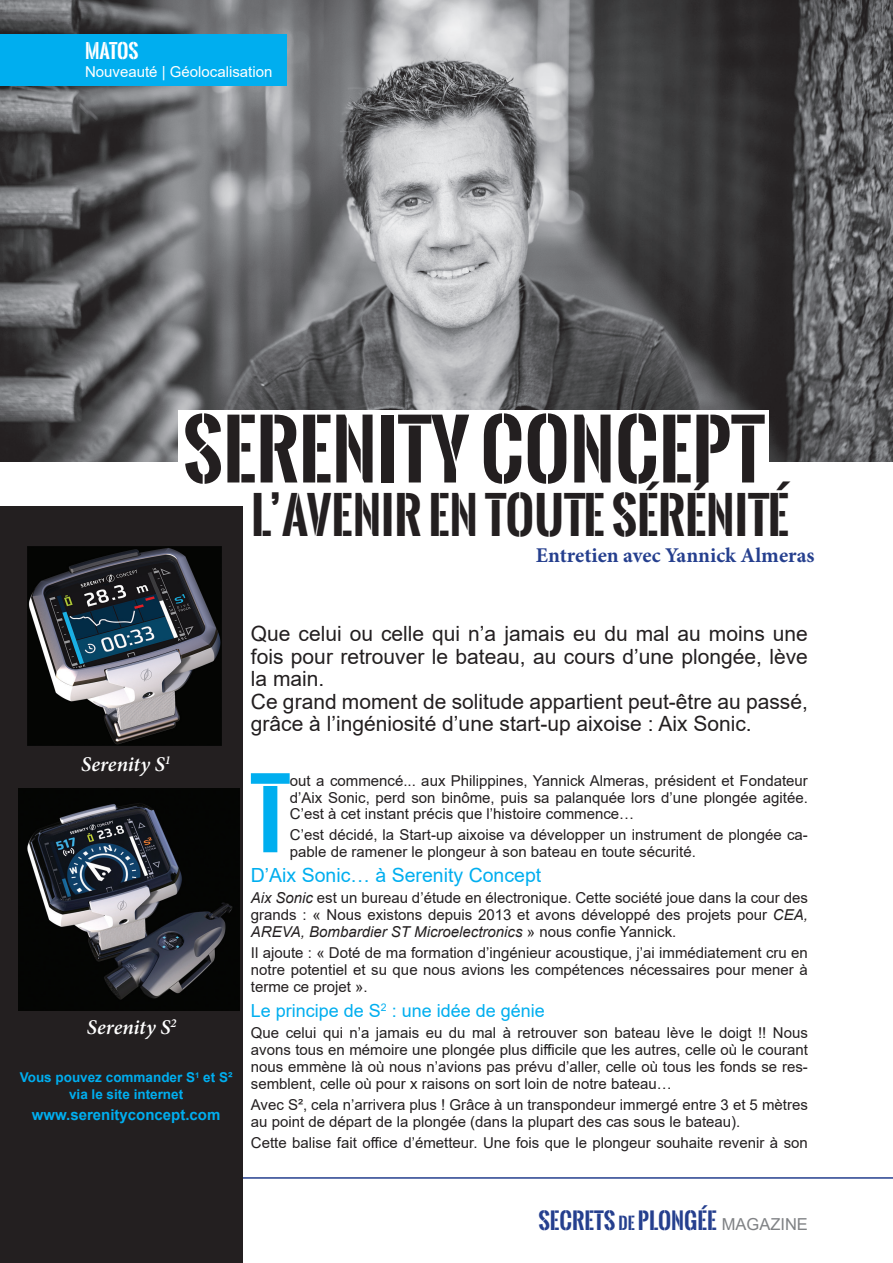
<style>
.page{position:relative;width:893px;height:1263px;background:#fff}
.page>*{position:absolute;margin:0;border:0;box-sizing:border-box;transform-origin:0 0}
.t1{font:700 90.9px "Oswald Stencil";color:#00aeef}
.t2{font:700 78px "Oswald Stencil";color:#231f20}
.t3{font:700 49.5px "Oswald Stencil";color:#231f20}
.t4{font:700 22.5px "Oswald Stencil";color:#253f8e}
.t5{font:21px/22.5px "Arial";color:#231f20}
.t6{font:700 21px "Minion Pro";color:#253f8e}
.t7{font:italic 600 21px "Minion Pro";letter-spacing:.005em;color:#fff}
.t8{font:19.5px "Arial";color:#00aeef}
.t9{font:700 19.5px "Oswald Stencil";letter-spacing:-.01em;color:#fff}
.t10{font:18px "Arial";color:#00aeef}
.t11{font:15px/17px "Arial";color:#231f20;text-align:justify}
.t12{font:15px "Arial";color:#fff}
.t13{font:700 15px "Arial";color:#00aeef}
.t14{font:700 13.5px/16.5px "Arial";color:#00aeef;text-align:center}
.s1{font-style:italic}
.s2{font-size:16.5px}
.s3{font-family:"Arial";font-weight:400;font-size:16.5px;color:#808285}
</style>
<div class="page">
<hr style="left:0;top:1177px;width:893px;height:2px;background:#253f8e">
<div style="left:0;top:506px;width:242px;height:757px;background:#231f20"></div>
<img style="left:0;top:0;width:893px;height:461px">
<div style="left:179px;top:410px;width:590px;height:77px;background:#fff"></div>
<img style="left:18px;top:789px;width:222px;height:221px">
<img style="left:28px;top:546px;width:194px;height:199px">
<div style="left:0;top:34px;width:287px;height:52px;background:#00aeef"></div>
<h3 class="t9" style="left:85px;top:37px;width:55px">MATOS</h3>
<p class="t12" style="left:85px;top:62px;width:189px">Nouveauté | Géolocalisation</p>
<h2 class="t2" style="left:183px;top:392px;width:584px">SERENITY CONCEPT</h2>
<h3 class="t3" style="left:251px;top:479px;width:539px">L’AVENIR EN TOUTE SÉRÉNITÉ</h3>
<h3 class="t6" style="left:536px;top:540px;width:280px">Entretien avec Yannick Almeras</h3>
<h3 class="t7" style="left:81px;top:749px;width:91px">Serenity S<sup>1</sup></h3>
<h3 class="t7" style="left:87px;top:1012px;width:91px">Serenity S<sup>2</sup></h3>
<p class="t14" style="left:20px;top:1069px;width:214px">Vous pouvez commander S<sup>1</sup> et S² via le site internet</p>
<p class="t13" style="left:32px;top:1104px;width:190px">www.serenityconcept.com</p>
<p class="t5" style="left:251px;top:623px;width:559px">Que celui ou celle qui n’a jamais eu du mal au moins une fois pour retrouver le bateau, au cours d’une plongée, lève la main.<br>Ce grand moment de solitude appartient peut-être au passé, grâce à l’ingéniosité d’une start-up aixoise : Aix Sonic.</p>
<h1 class="t1" style="left:251px;top:747px;width:41px">T</h1>
<p class="t11" style="left:290px;top:773px;width:519px;line-height:16.5px">out a commencé... aux Philippines, Yannick Almeras, président et Fondateur d’Aix Sonic, perd son binôme, puis sa palanquée lors d’une plongée agitée.<br>C’est à cet instant précis que l’histoire commence…</p>
<p class="t11" style="left:290px;top:826px;width:519px;line-height:16.5px">C’est décidé, la Start-up aixoise va développer un instrument de plongée ca&shy;pable de ramener le plongeur à son bateau en toute sécurité.</p>
<h3 class="t8" style="left:251px;top:862px;width:292px">D’Aix Sonic… à Serenity Concept</h3>
<p class="t11" style="left:251px;top:889px;width:558px"><span class="s1">Aix Sonic</span> est un bureau d’étude en électronique. Cette société joue dans la cour des grands : « Nous existons depuis 2013 et avons développé des projets pour <span class="s1">CEA, AREVA, Bombardier ST Microelectronics</span> » nous confie Yannick.</p>
<p class="t11" style="left:251px;top:944px;width:559px">Il ajoute : « Doté de ma formation d’ingénieur acoustique, j’ai immédiatement cru en notre potentiel et su que nous avions les compétences nécessaires pour mener à terme ce projet ».</p>
<p class="t10" style="left:251px;top:998px;width:296px">Le principe de S<sup>2</sup> : une idée de génie</p>
<p class="t11" style="left:251px;top:1024px;width:559px">Que celui qui n’a jamais eu du mal à retrouver son bateau lève le doigt !! Nous avons tous en mémoire une plongée plus difficile que les autres, celle où le courant nous emmène là où nous n’avions pas prévu d’aller, celle où tous les fonds se res&shy;semblent, celle où pour x raisons on sort loin de notre bateau…</p>
<p class="t11" style="left:251px;top:1096px;width:558px">Avec S², cela n’arrivera plus ! Grâce à un transpondeur immergé entre 3 et 5 mètres au point de départ de la plongée (dans la plupart des cas sous le bateau).</p>
<p class="t11" style="left:251px;top:1134px;width:559px">Cette balise fait office d’émetteur. Une fois que le plongeur souhaite revenir à son</p>
<h3 class="t4" style="left:538px;top:1203px;width:271px">SECRETS <span class="s2">DE</span> PLONGÉE <span class="s3">MAGAZINE</span></h3>
</div>
